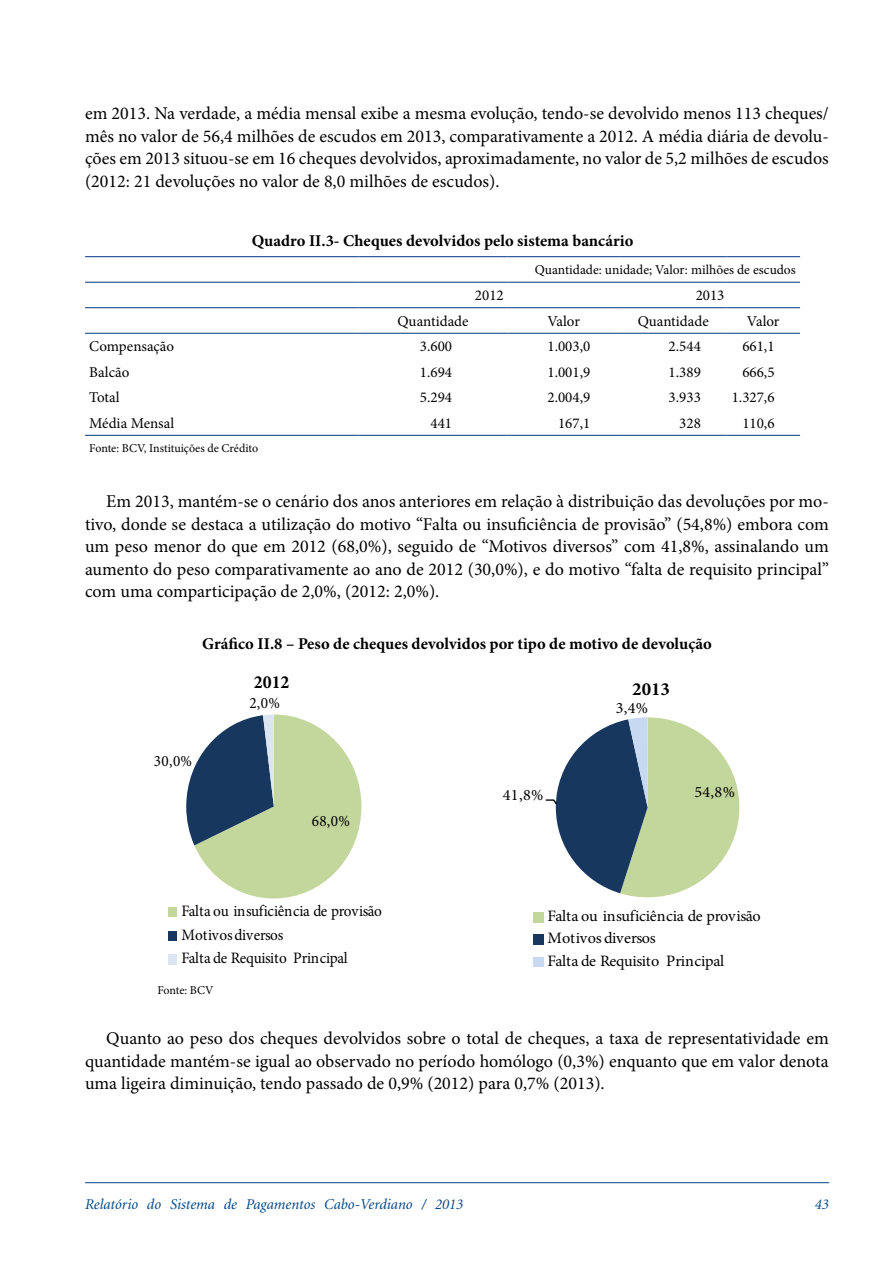
<style>
.page{position:relative;width:893px;height:1263px;background:#fff}
.page>*{position:absolute;margin:0;border:0;box-sizing:border-box;transform-origin:0 0}
.t1{font:700 18.6px "Minion Pro";color:#000;scale:.96 1}
.t2{font:700 18.6px "Minion Pro";color:#000}
.t3{font:18px/22.5px "Minion Pro";color:#000;text-align:justify}
.t4{font:700 16.5px "Minion Pro";color:#000}
.t5{font:15.9px/23.5px "Minion Pro";letter-spacing:-.02em;color:#000;scale:.96 1}
.t6{font:15.9px/22.4px "Minion Pro";letter-spacing:-.02em;color:#000}
.t7{font:15px "Minion Pro";color:#000}
.t8{font:italic 15px "Minion";color:#004687}
.t9{font:13.5px "Minion Pro";color:#000}
.t10{font:12px "Minion Pro";letter-spacing:-.005em;color:#000}
</style>
<div class="page">
<hr style="left:85px;top:1182px;width:744px;height:1px;background:#004687">
<hr style="left:85px;top:256px;width:274px;height:1px;background:#003882">
<hr style="left:359px;top:256px;width:148px;height:1px;background:#003882">
<hr style="left:507px;top:256px;width:113px;height:1px;background:#003882">
<hr style="left:620px;top:256px;width:106px;height:1px;background:#003882">
<hr style="left:726px;top:256px;width:74px;height:1px;background:#003882">
<hr style="left:85px;top:435px;width:274px;height:1px;background:#003882">
<hr style="left:359px;top:435px;width:148px;height:1px;background:#003882">
<hr style="left:507px;top:435px;width:113px;height:1px;background:#003882">
<hr style="left:620px;top:435px;width:106px;height:1px;background:#003882">
<hr style="left:726px;top:435px;width:74px;height:1px;background:#003882">
<hr style="left:85px;top:282px;width:274px;height:1px;background:#003882">
<hr style="left:359px;top:282px;width:148px;height:1px;background:#003882">
<hr style="left:507px;top:282px;width:113px;height:1px;background:#003882">
<hr style="left:620px;top:282px;width:106px;height:1px;background:#003882">
<hr style="left:726px;top:282px;width:74px;height:1px;background:#003882">
<hr style="left:85px;top:307px;width:274px;height:1px;background:#003882">
<hr style="left:359px;top:307px;width:148px;height:1px;background:#003882">
<hr style="left:507px;top:307px;width:113px;height:1px;background:#003882">
<hr style="left:620px;top:307px;width:106px;height:1px;background:#003882">
<hr style="left:726px;top:307px;width:74px;height:1px;background:#003882">
<hr style="left:85px;top:333px;width:274px;height:1px;background:#003882">
<hr style="left:359px;top:333px;width:148px;height:1px;background:#003882">
<hr style="left:507px;top:333px;width:113px;height:1px;background:#003882">
<hr style="left:620px;top:333px;width:106px;height:1px;background:#003882">
<hr style="left:726px;top:333px;width:74px;height:1px;background:#003882">
<svg style="left:186px;top:714px;width:175px;height:184px"></svg>
<div style="left:168px;top:908px;width:9px;height:9px;background:#c3d69b"></div>
<div style="left:168px;top:931px;width:9px;height:10px;background:#17375e"></div>
<div style="left:168px;top:954px;width:9px;height:11px;background:#dce6f2"></div>
<svg style="left:545px;top:717px;width:194px;height:180px"></svg>
<div style="left:533px;top:912px;width:11px;height:10px;background:#c3d69b"></div>
<div style="left:533px;top:934px;width:11px;height:11px;background:#17375e"></div>
<div style="left:533px;top:957px;width:11px;height:9px;background:#c6d9f1"></div>
<p class="t3" style="left:85px;top:102px;width:745px">em 2013. Na verdade, a média mensal exibe a mesma evolução, tendo-se devolvido menos 113 cheques/ mês no valor de 56,4 milhões de escudos em 2013, comparativamente a 2012. A média diária de devolu&shy;ções em 2013 situou-se em 16 cheques devolvidos, aproximadamente, no valor de 5,2 milhões de escudos (2012: 21 devoluções no valor de 8,0 milhões de escudos).</p>
<p class="t4" style="left:252px;top:229px;width:383px">Quadro II.3- Cheques devolvidos pelo sistema bancário</p>
<p class="t9" style="left:535px;top:261px;width:263px">Quantidade: unidade; Valor: milhões de escudos</p>
<p class="t7" style="left:475px;top:286px;width:30px">2012</p>
<p class="t7" style="left:696px;top:286px;width:30px">2013</p>
<p class="t7" style="left:397px;top:311px;width:73px">Quantidade</p>
<p class="t7" style="left:547px;top:311px;width:34px">Valor</p>
<p class="t7" style="left:638px;top:311px;width:73px">Quantidade</p>
<p class="t7" style="left:747px;top:311px;width:34px">Valor</p>
<p class="t7" style="left:89px;top:337px;width:86px">Compensação</p>
<p class="t7" style="left:420px;top:337px;width:34px">3.600</p>
<p class="t7" style="left:547px;top:337px;width:44px">1.003,0</p>
<p class="t7" style="left:669px;top:337px;width:34px">2.544</p>
<p class="t7" style="left:742px;top:337px;width:34px">661,1</p>
<p class="t7" style="left:89px;top:362px;width:42px">Balcão</p>
<p class="t7" style="left:420px;top:362px;width:34px">1.694</p>
<p class="t7" style="left:547px;top:362px;width:44px">1.001,9</p>
<p class="t7" style="left:669px;top:362px;width:34px">1.389</p>
<p class="t7" style="left:742px;top:362px;width:34px">666,5</p>
<p class="t7" style="left:89px;top:388px;width:32px">Total</p>
<p class="t7" style="left:420px;top:388px;width:34px">5.294</p>
<p class="t7" style="left:547px;top:388px;width:44px">2.004,9</p>
<p class="t7" style="left:669px;top:388px;width:34px">3.933</p>
<p class="t7" style="left:732px;top:388px;width:44px">1.327,6</p>
<p class="t7" style="left:89px;top:413px;width:86px">Média Mensal</p>
<p class="t7" style="left:430px;top:413px;width:23px">441</p>
<p class="t7" style="left:558px;top:413px;width:34px">167,1</p>
<p class="t7" style="left:679px;top:413px;width:23px">328</p>
<p class="t7" style="left:742px;top:413px;width:34px">110,6</p>
<p class="t10" style="left:89px;top:440px;width:170px">Fonte: BCV, Instituições de Crédito</p>
<p class="t3" style="left:85px;top:490px;width:745px;text-indent:21px">Em 2013, mantém-se o cenário dos anos anteriores em relação à distribuição das devoluções por mo&shy;tivo, donde se destaca a utilização do motivo “Falta ou insuficiência de provisão” (54,8%) embora com um peso menor do que em 2012 (68,0%), seguido de “Motivos diversos” com 41,8%, assinalando um aumento do peso comparativamente ao ano de 2012 (30,0%), e do motivo “falta de requisito principal” com uma comparticipação de 2,0%, (2012: 2,0%).</p>
<p class="t4" style="left:202px;top:632px;width:511px">Gráfico II.8 – Peso de cheques devolvidos por tipo de motivo de devolução</p>
<p class="t1" style="left:254px;top:669px;width:39px">2012</p>
<p class="t5" style="left:154px;top:749px;width:41px">30,0%</p>
<p class="t5" style="left:249px;top:691px;width:33px">2,0%</p>
<p class="t5" style="left:312px;top:809px;width:41px">68,0%</p>
<p class="t5" style="left:181px;top:899px;width:211px">Falta ou insuficiência de provisão<br>Motivos diversos<br>Falta de Requisito Principal</p>
<p class="t2" style="left:632px;top:675px;width:39px">2013</p>
<p class="t6" style="left:616px;top:696px;width:34px">3,4%</p>
<p class="t6" style="left:503px;top:784px;width:42px">41,8%</p>
<p class="t6" style="left:694px;top:781px;width:42px">54,8%</p>
<p class="t6" style="left:547px;top:905px;width:215px">Falta ou insuficiência de provisão<br>Motivos diversos<br>Falta de Requisito Principal</p>
<p class="t10" style="left:157px;top:982px;width:58px">Fonte: BCV</p>
<p class="t3" style="left:85px;top:1027px;width:745px;text-indent:21px">Quanto ao peso dos cheques devolvidos sobre o total de cheques, a taxa de representatividade em quantidade mantém-se igual ao observado no período homólogo (0,3%) enquanto que em valor denota uma ligeira diminuição, tendo passado de 0,9% (2012) para 0,7% (2013).</p>
<p class="t8" style="left:85px;top:1197px;width:380px">Relatório do Sistema de Pagamentos Cabo-Verdiano / 2013</p>
<p class="t8" style="left:815px;top:1197px;width:16px">43</p>
</div>
